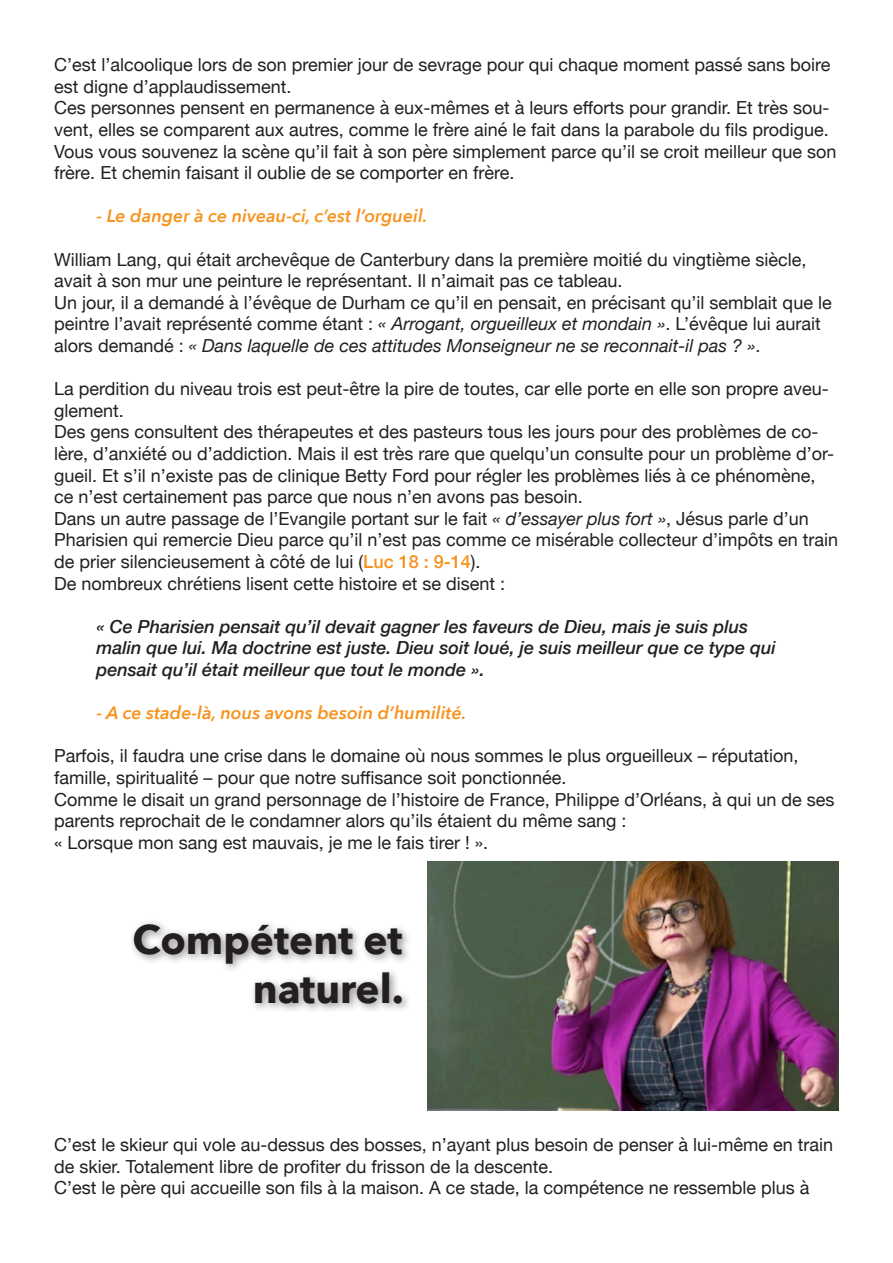
<style>
.page{position:relative;width:893px;height:1263px;background:#fff}
.page>*{position:absolute;margin:0;border:0;box-sizing:border-box;transform-origin:0 0}
.t1{font:700 40.5px/48.6px "Avenir Next";color:#231f20;text-align:right}
.t2{font:18px/21.6px "Helvetica Neue";color:#231f20}
.t3{font:italic 500 18px/21.6px "Helvetica Neue";color:#231f20}
.t4{font:italic 600 18px "Avenir Next";color:#f7931d}
.s1{font-style:italic}
.s2{font-weight:500;color:#f7931d}
</style>
<div class="page">
<img style="left:427px;top:861px;width:412px;height:249px">
<div style="left:129px;top:919px;width:284px;height:95px;background:#231f20;opacity:.5"></div>
<p class="t2" style="left:54px;top:55px;width:778px">C’est l’alcoolique lors de son premier jour de sevrage pour qui chaque moment passé sans boire est digne d’applaudissement.</p>
<p class="t2" style="left:54px;top:98px;width:777px">Ces personnes pensent en permanence à eux-mêmes et à leurs efforts pour grandir. Et très sou&shy;vent, elles se comparent aux autres, comme le frère ainé le fait dans la parabole du fils prodigue.</p>
<p class="t2" style="left:54px;top:141px;width:784px">Vous vous souvenez la scène qu’il fait à son père simplement parce qu’il se croit meilleur que son frère. Et chemin faisant il oublie de se comporter en frère.</p>
<p class="t4" style="left:97px;top:201px;width:332px">- Le danger à ce niveau-ci, c’est l’orgueil.</p>
<p class="t2" style="left:54px;top:249px;width:754px">William Lang, qui était archevêque de Canterbury dans la première moitié du vingtième siècle, avait à son mur une peinture le représentant. Il n’aimait pas ce tableau.</p>
<p class="t2" style="left:54px;top:293px;width:779px">Un jour, il a demandé à l’évêque de Durham ce qu’il en pensait, en précisant qu’il semblait que le peintre l’avait représenté comme étant : <span class="s1">« Arrogant, orgueilleux et mondain »</span>. L’évêque lui aurait alors demandé : <span class="s1">« Dans laquelle de ces attitudes Monseigneur ne se reconnait-il pas ? »</span>.</p>
<p class="t2" style="left:54px;top:379px;width:776px">La perdition du niveau trois est peut-être la pire de toutes, car elle porte en elle son propre aveu&shy;glement.</p>
<p class="t2" style="left:54px;top:422px;width:782px">Des gens consultent des thérapeutes et des pasteurs tous les jours pour des problèmes de co&shy;lère, d’anxiété ou d’addiction. Mais il est très rare que quelqu’un consulte pour un problème d’or&shy;gueil. Et s’il n’existe pas de clinique Betty Ford pour régler les problèmes liés à ce phénomène, ce n’est certainement pas parce que nous n’en avons pas besoin.</p>
<p class="t2" style="left:54px;top:509px;width:786px">Dans un autre passage de l’Evangile portant sur le fait <span class="s1">« d’essayer plus fort »</span>, Jésus parle d’un<br>Pharisien qui remercie Dieu parce qu’il n’est pas comme ce misérable collecteur d’impôts en train de prier silencieusement à côté de lui (<span class="s2">Luc 18 : 9-14</span>).</p>
<p class="t2" style="left:54px;top:573px;width:453px">De nombreux chrétiens lisent cette histoire et se disent :</p>
<p class="t3" style="left:97px;top:614px;width:681px">« Ce Pharisien pensait qu’il devait gagner les faveurs de Dieu, mais je suis plus malin que lui. Ma doctrine est juste. Dieu soit loué, je suis meilleur que ce type qui pensait qu’il était meilleur que tout le monde ».</p>
<p class="t4" style="left:97px;top:697px;width:371px">- A ce stade-là, nous avons besoin d’humilité.</p>
<p class="t2" style="left:54px;top:746px;width:746px">Parfois, il faudra une crise dans le domaine où nous sommes le plus orgueilleux – réputation, famille, spiritualité – pour que notre suffisance soit ponctionnée.</p>
<p class="t2" style="left:54px;top:789px;width:782px">Comme le disait un grand personnage de l’histoire de France, Philippe d’Orléans, à qui un de ses parents reprochait de le condamner alors qu’ils étaient du même sang :</p>
<p class="t2" style="left:54px;top:833px;width:436px">« Lorsque mon sang est mauvais, je me le fais tirer ! ».</p>
<p class="t1" style="left:133px;top:915px;width:273px">Compétent et naturel.</p>
<p class="t2" style="left:54px;top:1135px;width:781px">C’est le skieur qui vole au-dessus des bosses, n’ayant plus besoin de penser à lui-même en train de skier. Totalement libre de profiter du frisson de la descente.</p>
<p class="t2" style="left:54px;top:1178px;width:757px">C’est le père qui accueille son fils à la maison. A ce stade, la compétence ne ressemble plus à</p>
</div>
